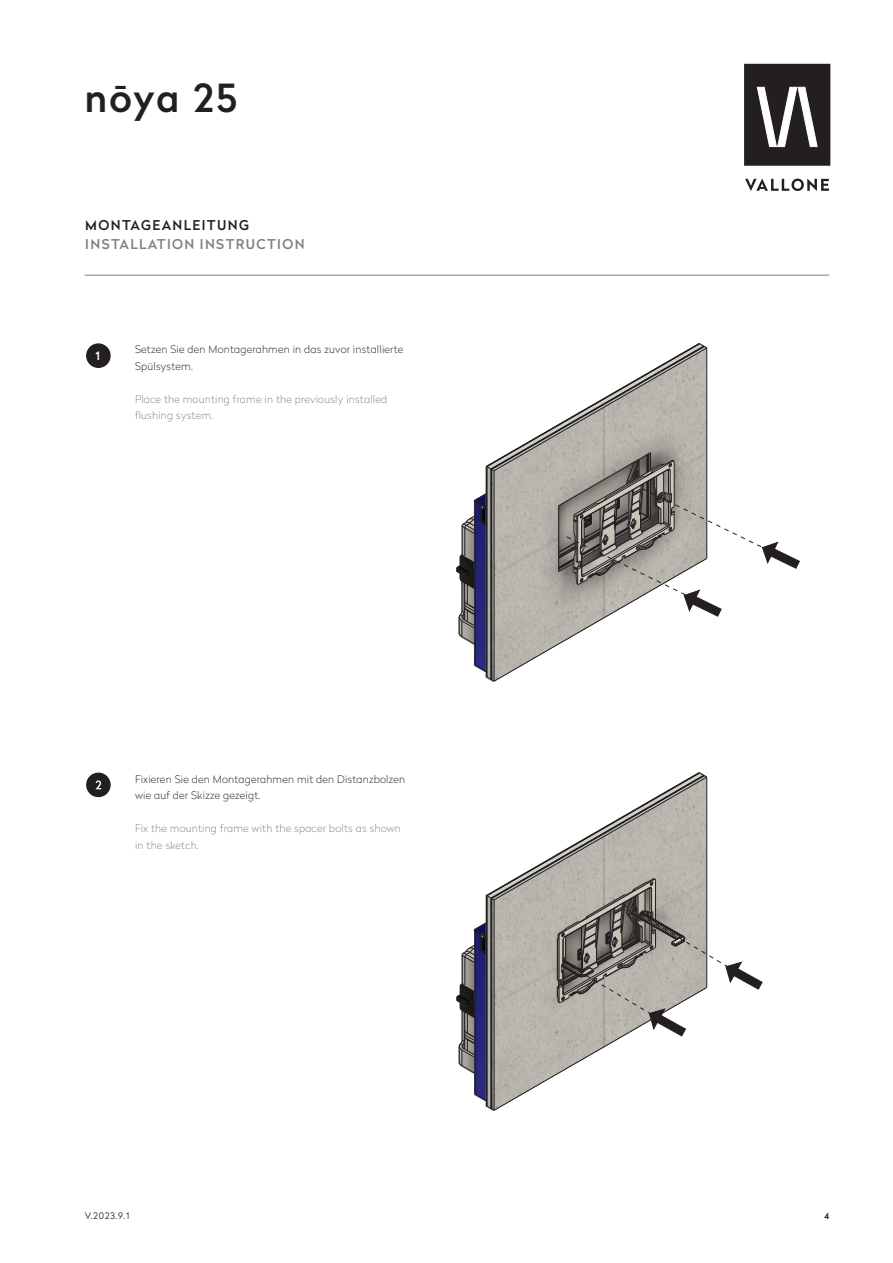
<style>
.page{position:relative;width:893px;height:1263px;background:#fff}
.page>*{position:absolute;margin:0;border:0;box-sizing:border-box;transform-origin:0 0}
.t1{font:500 38.55px "Radikal";letter-spacing:.05em;color:#231f20}
.t2{font:500 13.5px "Radikal";letter-spacing:.1em;color:#808285}
.t3{font:500 13.5px "Radikal";letter-spacing:.1em;color:#231f20}
.t4{font:500 11.85px "Radikal";color:#fff}
.Fließtext_DE{font:100 10.5px/16.5px "Radikal";letter-spacing:.02em;color:#231f20}
.Fließtext_EN{font:100 10.5px/16.5px "Radikal";letter-spacing:.02em;color:#808285}
.t5{font:300 9px "Radikal";color:#231f20}
.t6{font:500 9px "Radikal";color:#231f20}
</style>
<div class="page">
<svg style="left:745px;top:179px;width:84px;height:12px"></svg>
<div style="left:745px;top:65px;width:84px;height:99px;background:#231f20"></div>
<div style="left:744px;top:64px;width:86px;height:102px;border:3px solid #231f20"></div>
<svg style="left:757px;top:87px;width:61px;height:60px"></svg>
<hr style="left:84px;top:275px;width:745px;height:1px;background:#808285">
<div style="left:87px;top:344px;width:23px;height:23px;background:#231f20;border-radius:50%"></div>
<div style="left:86px;top:343px;width:25px;height:25px;border:1px solid #231f20;border-radius:50%"></div>
<div style="left:86px;top:772px;width:25px;height:25px;background:#231f20;border-radius:50%"></div>
<svg style="left:96px;top:780px;width:5px;height:9px"></svg>
<svg style="left:456px;top:343px;width:344px;height:339px"></svg>
<svg style="left:456px;top:772px;width:307px;height:339px"></svg>
<h1 class="t1" style="left:84px;top:70px;width:154px">nōya 25</h1>
<p class="t3" style="left:85px;top:215px;width:165px">MONTAGEANLEITUNG</p>
<p class="t2" style="left:85px;top:235px;width:221px">INSTALLATION INSTRUCTION</p>
<p class="t4" style="left:95px;top:347px;width:6px">1</p>
<p class="Fließtext_DE" style="left:135px;top:341px;width:270px">Setzen Sie den Montagerahmen in das zuvor installierte<br>Spülsystem.</p>
<p class="Fließtext_EN" style="left:135px;top:390px;width:254px">Place the mounting frame in the previously installed flushing system.</p>
<p class="Fließtext_DE" style="left:135px;top:770px;width:272px">Fixieren Sie den Montagerahmen mit den Distanzbolzen wie auf der Skizze gezeigt.</p>
<p class="Fließtext_EN" style="left:135px;top:820px;width:267px">Fix the mounting frame with the spacer bolts as shown in the sketch.</p>
<p class="t5" style="left:85px;top:1209px;width:46px">V.2023.9.1</p>
<p class="t6" style="left:824px;top:1209px;width:7px">4</p>
</div>
